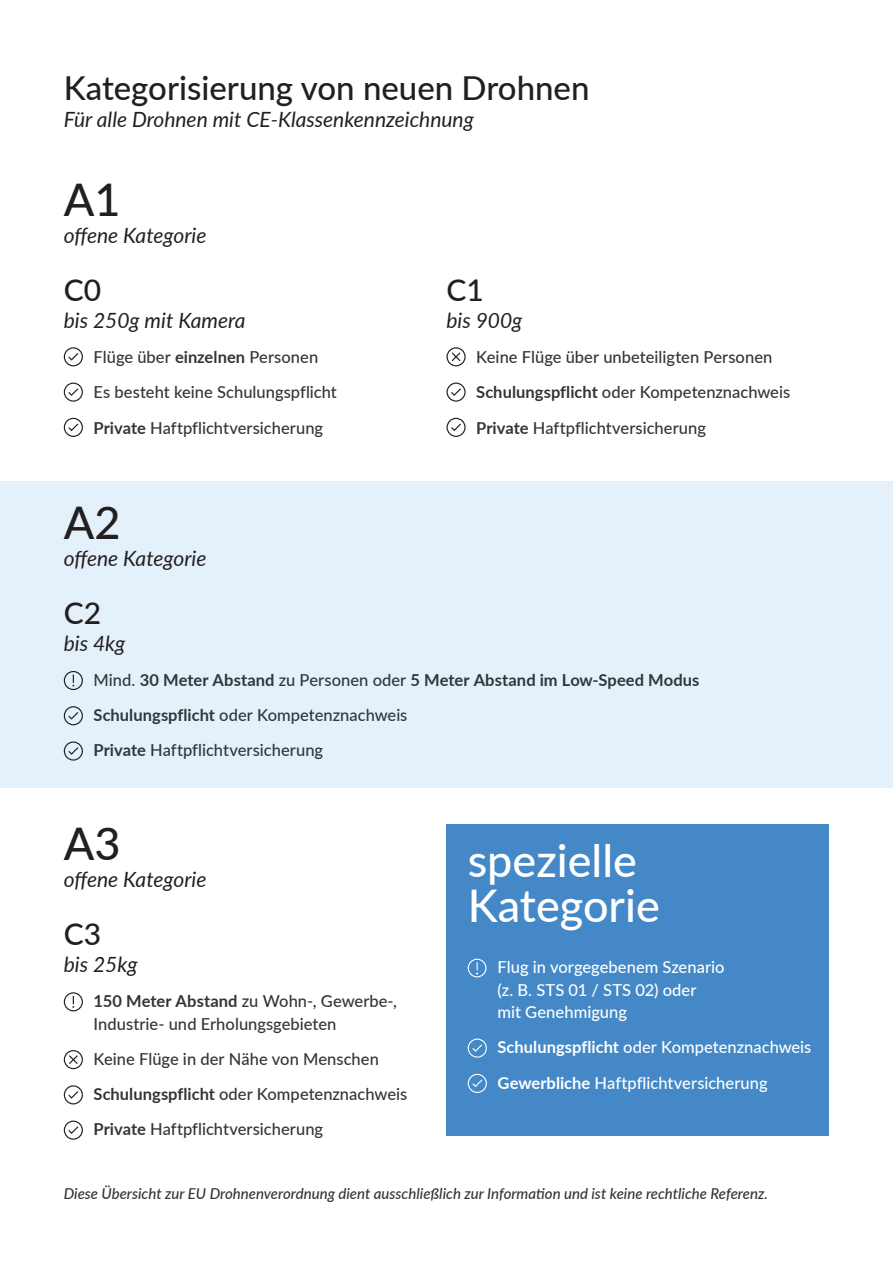
<style>
.page{position:relative;width:893px;height:1263px;background:#fff}
.page>*{position:absolute;margin:0;border:0;box-sizing:border-box;transform-origin:0 0}
.t1{font:500 45px/45px "Lato";color:#fff}
.t2{font:500 45px "Lato";color:#231f20}
.t3{font:500 33px "Lato";color:#231f20}
.t4{font:500 30px "Lato";color:#231f20}
.t5{font:italic 21px "Lato";color:#231f20}
.t6{font:500 16.5px/22.5px "Lato";color:#313639}
.t7{font:500 16.5px/22.5px "Lato";color:#fff}
.t8{font:700 16.5px "Lato";letter-spacing:.005em;color:#313639}
.t9{font:italic 500 15px "Lato";color:#313639}
.s1{font-weight:700}
.s2{font-weight:500}
</style>
<div class="page">
<div style="left:0;top:481px;width:893px;height:307px;background:#e4f1fa"></div>
<div style="left:446px;top:824px;width:383px;height:311px;background:#4488c7"></div>
<svg style="left:68px;top:353px;width:11px;height:8px"></svg>
<div style="left:64px;top:347px;width:19px;height:19px;border:1px solid #212121;border-radius:50%"></div>
<svg style="left:68px;top:388px;width:11px;height:8px"></svg>
<div style="left:64px;top:382px;width:19px;height:20px;border:1px solid #212121;border-radius:50%"></div>
<svg style="left:68px;top:423px;width:11px;height:8px"></svg>
<div style="left:64px;top:418px;width:19px;height:19px;border:1px solid #212121;border-radius:50%"></div>
<div style="left:64px;top:671px;width:19px;height:19px;border:1px solid #212121;border-radius:50%"></div>
<svg style="left:72px;top:675px;width:2px;height:11px"></svg>
<svg style="left:68px;top:712px;width:11px;height:8px"></svg>
<div style="left:64px;top:706px;width:19px;height:19px;border:1px solid #212121;border-radius:50%"></div>
<svg style="left:68px;top:747px;width:11px;height:8px"></svg>
<div style="left:64px;top:741px;width:19px;height:20px;border:1px solid #212121;border-radius:50%"></div>
<svg style="left:467px;top:958px;width:20px;height:20px"></svg>
<svg style="left:467px;top:1038px;width:20px;height:20px"></svg>
<svg style="left:467px;top:1073px;width:20px;height:20px"></svg>
<svg style="left:451px;top:352px;width:10px;height:10px"></svg>
<div style="left:446px;top:347px;width:20px;height:19px;border:1px solid #212121;border-radius:50%"></div>
<svg style="left:451px;top:388px;width:10px;height:8px"></svg>
<div style="left:446px;top:382px;width:20px;height:20px;border:1px solid #212121;border-radius:50%"></div>
<svg style="left:451px;top:423px;width:10px;height:8px"></svg>
<div style="left:446px;top:418px;width:20px;height:19px;border:1px solid #212121;border-radius:50%"></div>
<div style="left:64px;top:992px;width:19px;height:19px;border:1px solid #212121;border-radius:50%"></div>
<svg style="left:72px;top:996px;width:2px;height:12px"></svg>
<svg style="left:69px;top:1055px;width:9px;height:9px"></svg>
<div style="left:64px;top:1050px;width:19px;height:19px;border:1px solid #212121;border-radius:50%"></div>
<svg style="left:68px;top:1091px;width:11px;height:8px"></svg>
<div style="left:64px;top:1085px;width:19px;height:19px;border:1px solid #212121;border-radius:50%"></div>
<svg style="left:68px;top:1126px;width:11px;height:8px"></svg>
<div style="left:64px;top:1120px;width:19px;height:20px;border:1px solid #212121;border-radius:50%"></div>
<p class="t3" style="left:64px;top:64px;width:527px">Kategorisierung von neuen Drohnen</p>
<p class="t5" style="left:64px;top:104px;width:412px">Für alle Drohnen mit CE-Klassenkennzeichnung</p>
<p class="t2" style="left:64px;top:168px;width:58px">A1</p>
<p class="t5" style="left:64px;top:221px;width:144px">offene Kategorie</p>
<p class="t4" style="left:64px;top:268px;width:39px">C0</p>
<p class="t5" style="left:64px;top:305px;width:183px">bis 250g mit Kamera</p>
<p class="t6" style="left:94px;top:345px;width:226px">Flüge über <span class="s1">einzelnen</span> Personen</p>
<p class="t6" style="left:94px;top:380px;width:245px">Es besteht keine Schulungspflicht</p>
<p class="t6" style="left:94px;top:416px;width:231px"><span class="s1">Private</span> Haftpflichtversicherung</p>
<p class="t2" style="left:64px;top:490px;width:58px">A2</p>
<p class="t5" style="left:64px;top:543px;width:144px">offene Kategorie</p>
<p class="t4" style="left:446px;top:268px;width:39px">C1</p>
<p class="t5" style="left:446px;top:305px;width:77px">bis 900g</p>
<p class="t6" style="left:476px;top:345px;width:298px">Keine Flüge über unbeteiligten Personen</p>
<p class="t6" style="left:476px;top:380px;width:315px"><span class="s1">Schulungspflicht</span> oder Kompetenznachweis</p>
<p class="t6" style="left:476px;top:416px;width:231px"><span class="s1">Private</span> Haftpflichtversicherung</p>
<p class="t4" style="left:64px;top:591px;width:39px">C2</p>
<p class="t5" style="left:64px;top:628px;width:63px">bis 4kg</p>
<p class="t8" style="left:94px;top:668px;width:607px"><span class="s2">Mind.</span> 30 Meter Abstand <span class="s2">zu Personen oder</span> 5 Meter Abstand im Low-Speed Modus</p>
<p class="t6" style="left:94px;top:703px;width:315px"><span class="s1">Schulungspflicht</span> oder Kompetenznachweis</p>
<p class="t6" style="left:94px;top:738px;width:231px"><span class="s1">Private</span> Haftpflichtversicherung</p>
<p class="t2" style="left:64px;top:811px;width:58px">A3</p>
<p class="t5" style="left:64px;top:865px;width:144px">offene Kategorie</p>
<p class="t4" style="left:64px;top:912px;width:39px">C3</p>
<p class="t5" style="left:64px;top:949px;width:75px">bis 25kg</p>
<p class="t6" style="left:94px;top:989px;width:305px"><span class="s1">150 Meter Abstand</span> zu Wohn-, Gewerbe-,<br>Industrie- und Erholungsgebieten</p>
<p class="t6" style="left:94px;top:1047px;width:287px">Keine Flüge in der Nähe von Menschen</p>
<p class="t6" style="left:94px;top:1082px;width:315px"><span class="s1">Schulungspflicht</span> oder Kompetenznachweis</p>
<p class="t6" style="left:94px;top:1117px;width:231px"><span class="s1">Private</span> Haftpflichtversicherung</p>
<p class="t1" style="left:468px;top:836px;width:194px">spezielle<br>Kategorie</p>
<p class="t7" style="left:497px;top:955px;width:228px">Flug in vorgegebenem Szenario (z. B. STS 01 / STS 02) oder<br>mit Genehmigung</p>
<p class="t7" style="left:497px;top:1035px;width:315px"><span class="s1">Schulungspflicht</span> oder Kompetenznachweis</p>
<p class="t7" style="left:497px;top:1071px;width:272px"><span class="s1">Gewerbliche</span> Haftpflichtversicherung</p>
<p class="t9" style="left:64px;top:1183px;width:706px">Diese Übersicht zur EU Drohnenverordnung dient ausschließlich zur Information und ist keine rechtliche Referenz.</p>
</div>
